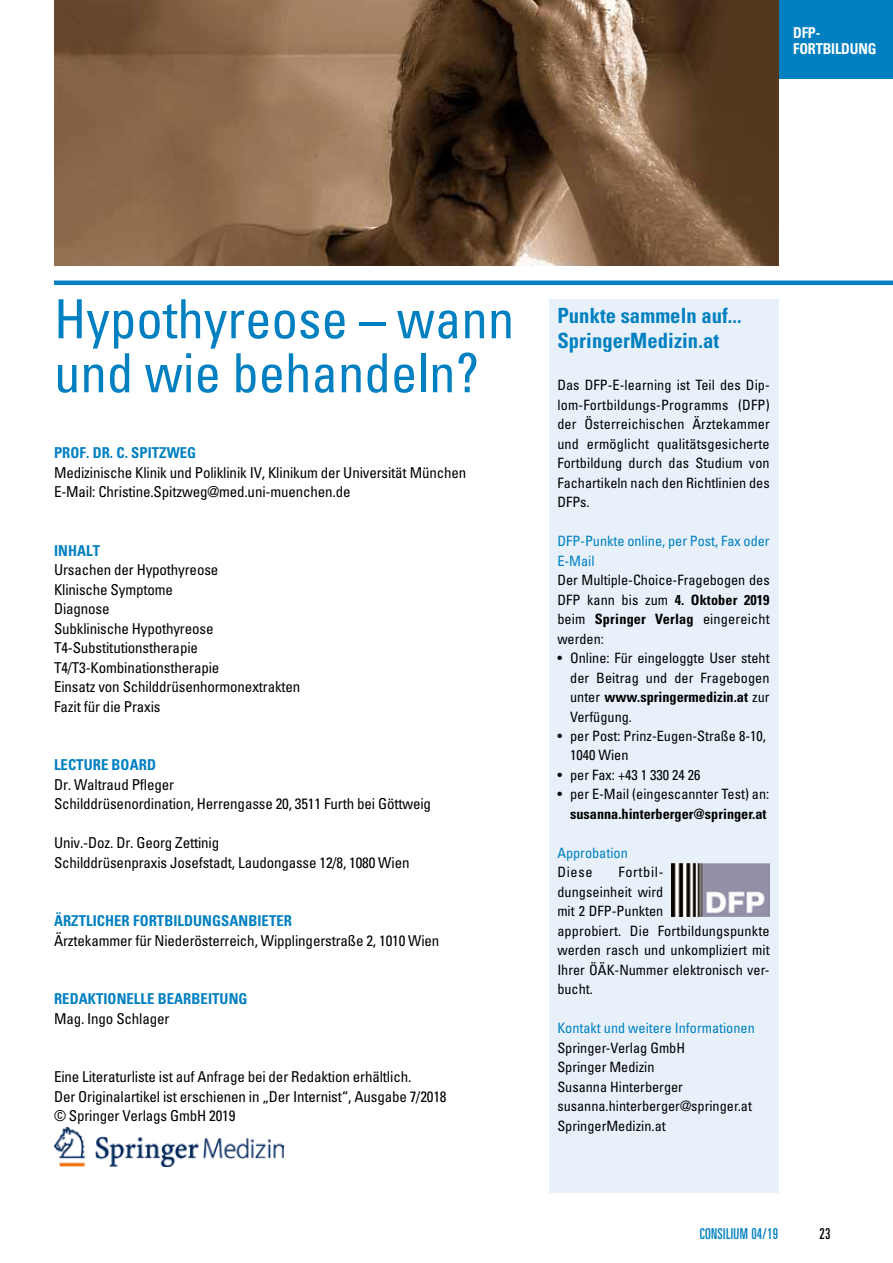
<style>
.page{position:relative;width:893px;height:1263px;background:#fff}
.page>*{position:absolute;margin:0;border:0;box-sizing:border-box;transform-origin:0 0}
.t1{font:condensed 54px/54px "Univers LT Std";color:#0080c1}
.t2{font:700 condensed 21px/24.9px "Univers LT Std";letter-spacing:.005em;color:#0080c1}
.t3{font:condensed 15px/19.5px "Univers LT Std";letter-spacing:-.01em;color:#000}
.t4{font:700 condensed 15px "Univers LT Std";letter-spacing:.005em;color:#0080c1}
.t5{font:700 condensed 15px/15.5px "Univers LT Std";letter-spacing:-.01em;color:#fff;scale:.95 1}
.t6{font:ultra-condensed 15px "Univers LT Std";letter-spacing:.025em;color:#0080c1;scale:.95 1}
.t7{font:ultra-condensed 15px "Univers LT Std";color:#000;scale:.95 1}
.t8{font:condensed 14.25px/19.5px "Univers LT Std";color:#000;text-align:justify}
.t9{font:condensed 14.25px/19.5px "Univers LT Std";color:#0080c1}
.t10{font:700 condensed 14.25px "Univers LT Std";color:#000}
.s1{font-weight:700}
</style>
<div class="page">
<div style="left:549px;top:299px;width:229px;height:894px;background:#e8f1fa"></div>
<div style="left:778px;top:0;width:115px;height:78px;background:#0080c1"></div>
<hr style="left:54px;top:281px;width:839px;height:4px;background:#0080c1">
<img style="left:54px;top:1128px;width:229px;height:38px">
<img style="left:672px;top:863px;width:98px;height:54px">
<img style="left:54px;top:0;width:724px;height:266px">
<p class="t5" style="left:793px;top:25px;width:89px">DFP-<br>FORTBILDUNG</p>
<h1 class="t1" style="left:54px;top:291px;width:462px">Hypothyreose – wann und wie behandeln?</h1>
<p class="t4" style="left:54px;top:444px;width:144px">PROF. DR. C. SPITZWEG</p>
<p class="t3" style="left:54px;top:462px;width:414px">Medizinische Klinik und Poliklinik IV, Klinikum der Universität München<br>E-Mail: Christine.Spitzweg@med.uni-muenchen.de</p>
<p class="t4" style="left:54px;top:541px;width:48px">INHALT</p>
<p class="t3" style="left:54px;top:560px;width:248px">Ursachen der Hypothyreose<br>Klinische Symptome<br>Diagnose<br>Subklinische Hypothyreose<br>T4-Substitutionstherapie<br>T4/T3-Kombinationstherapie<br>Einsatz von Schilddrüsenhormonextrakten<br>Fazit für die Praxis</p>
<p class="t4" style="left:54px;top:756px;width:103px">LECTURE BOARD</p>
<p class="t3" style="left:54px;top:774px;width:379px">Dr. Waltraud Pfleger<br>Schilddrüsenordination, Herrengasse 20, 3511 Furth bei Göttweig</p>
<p class="t3" style="left:54px;top:833px;width:357px">Univ.-Doz. Dr. Georg Zettinig<br>Schilddrüsenpraxis Josefstadt, Laudongasse 12/8, 1080 Wien</p>
<p class="t4" style="left:54px;top:912px;width:240px">ÄRZTLICHER FORTBILDUNGSANBIETER</p>
<p class="t3" style="left:54px;top:930px;width:387px">Ärztekammer für Niederösterreich, Wipplingerstraße 2, 1010 Wien</p>
<p class="t4" style="left:54px;top:990px;width:195px">REDAKTIONELLE BEARBEITUNG</p>
<p class="t3" style="left:54px;top:1008px;width:117px">Mag. Ingo Schlager</p>
<p class="t3" style="left:54px;top:1067px;width:394px">Eine Literaturliste ist auf Anfrage bei der Redaktion erhältlich.<br>Der Originalartikel ist erschienen in „Der Internist“, Ausgabe 7/2018 © Springer Verlags GmbH 2019</p>
<h2 class="t2" style="left:557px;top:303px;width:186px">Punkte sammeln auf...<br>SpringerMedizin.at</h2>
<p class="t8" style="left:557px;top:375px;width:214px">Das DFP-E-learning ist Teil des Dip&shy;lom-Fortbildungs-Programms (DFP) der Österreichischen Ärztekammer und ermöglicht qualitätsgesicherte Fortbildung durch das Studium von Fachartikeln nach den Richtlinien des DFPs.</p>
<p class="t9" style="left:557px;top:531px;width:214px">DFP-Punkte online, per Post, Fax oder<br>E-Mail</p>
<p class="t8" style="left:557px;top:570px;width:214px">Der Multiple-Choice-Fragebogen des DFP kann bis zum <span class="s1">4. Oktober 2019 </span>beim <span class="s1">Springer Verlag</span> eingereicht werden:</p>
<p class="t8" style="left:570px;top:648px;width:201px;text-indent:-13px">• Online: Für eingeloggte User steht der Beitrag und der Fragebogen unter <span class="s1">www.springermedizin.at</span> zur Verfügung.</p>
<p class="t8" style="left:570px;top:726px;width:197px;text-indent:-13px">• per Post: Prinz-Eugen-Straße 8-10,<br>1040 Wien</p>
<p class="t8" style="left:557px;top:765px;width:145px">• per Fax: +43 1 330 24 26</p>
<p class="t8" style="left:557px;top:784px;width:214px">• per E-Mail (eingescannter Test) an:</p>
<p class="t10" style="left:570px;top:805px;width:198px">susanna.hinterberger@springer.at</p>
<p class="t9" style="left:557px;top:843px;width:72px">Approbation</p>
<p class="t8" style="left:557px;top:862px;width:37px">Diese</p>
<p class="t8" style="left:557px;top:862px;width:214px;text-align:left;text-indent:61px">Fortbil-<br>dungseinheit wird<br>mit 2 DFP-Punkten<br>approbiert. Die Fortbildungspunkte werden rasch und unkompliziert mit<br>Ihrer ÖÄK-Nummer elektronisch ver&shy;bucht.</p>
<p class="t9" style="left:557px;top:1018px;width:199px">Kontakt und weitere Informationen</p>
<p class="t8" style="left:557px;top:1038px;width:196px;text-align:left">Springer-Verlag GmbH<br>Springer Medizin<br>Susanna Hinterberger susanna.hinterberger@springer.at<br>SpringerMedizin.at</p>
<p class="t6" style="left:700px;top:1225px;width:84px">CONSILIUM 04/19</p>
<p class="t7" style="left:819px;top:1225px;width:13px">23</p>
</div>
